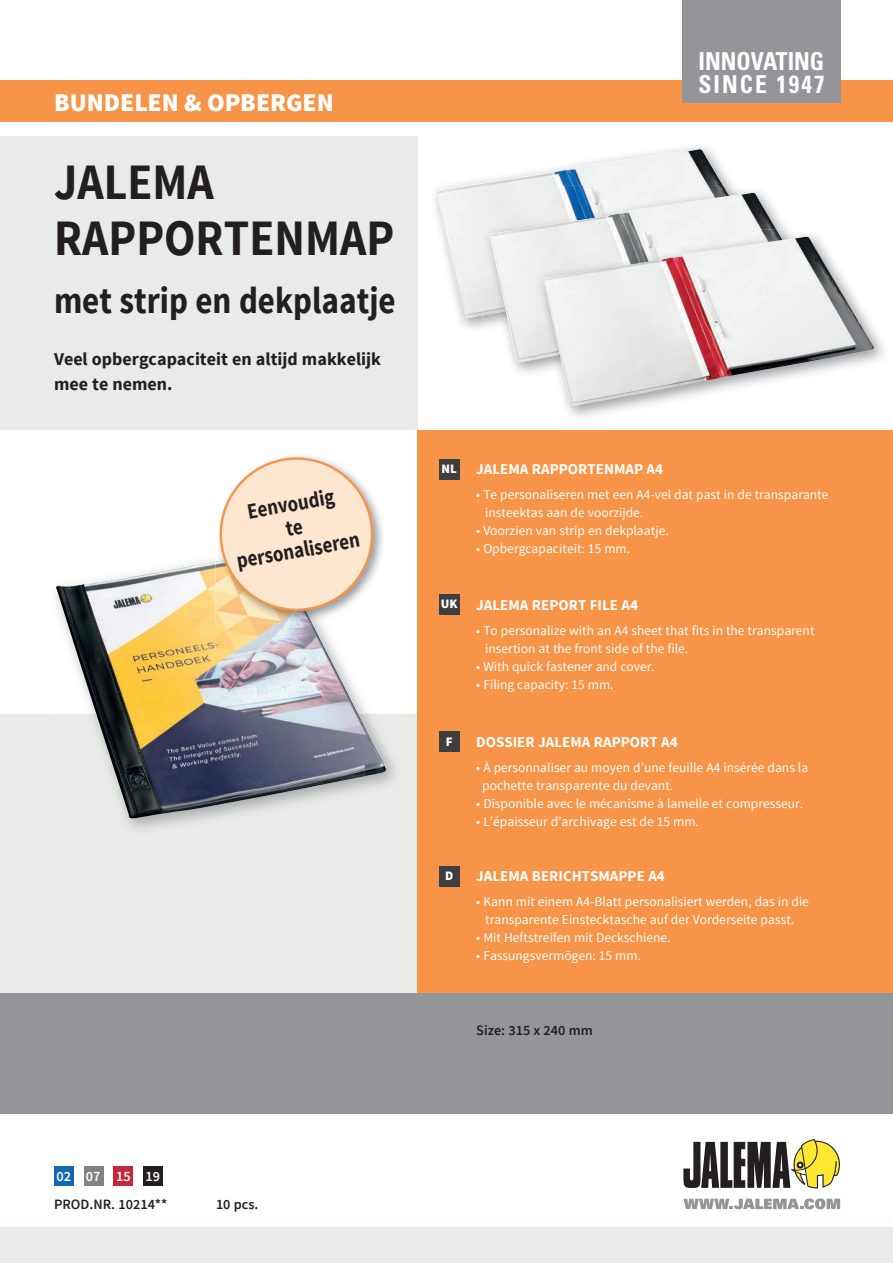
<style>
.page{position:relative;width:893px;height:1263px;background:#fff}
.page>*{position:absolute;margin:0;border:0;box-sizing:border-box;transform-origin:0 0}
.t1{font:700 51px/55.5px "Source Sans Pro";color:#231f20;scale:.9 1}
.t2{font:700 37.5px "Source Sans Pro";color:#231f20;scale:.88 1}
.t3{font:900 25.5px "Source Sans Pro";color:#fff}
.t4{font:700 condensed 24.75px/23px "Univers";color:#fff;scale:.95 1}
.t5{font:700 22.05px/23.5px "Source Sans Pro";color:#231f20;text-align:center;scale:.86 1}
.t6{font:700 18px/25.5px "Source Sans Pro";color:#231f20}
.t7{font:700 15px "Source Sans Pro";color:#fff}
.t8{font:600 14.25px "Source Sans Pro";color:#231f20}
.t9{font:600 14.25px "Source Sans Pro";color:#fff}
.t10{font:13.5px/18px "Source Sans Pro";color:#fff}
.t11{font:900 12.9px "Source Sans Pro";color:#fff}
</style>
<div class="page">
<div style="left:0;top:714px;width:429px;height:289px;background:#e8ebe8"></div>
<div style="left:417px;top:430px;width:476px;height:564px;background:#f79447"></div>
<div style="left:0;top:80px;width:893px;height:42px;background:#f79447"></div>
<div style="left:0;top:1228px;width:893px;height:35px;background:#e8ebe8"></div>
<svg style="left:683px;top:1139px;width:157px;height:50px"></svg>
<svg style="left:684px;top:1198px;width:156px;height:11px"></svg>
<div style="left:682px;top:0;width:158px;height:102px;background:#939598"></div>
<div style="left:0;top:993px;width:893px;height:121px;background:#939598"></div>
<div style="left:0;top:136px;width:417px;height:293px;background:#e8ebe8"></div>
<div style="left:439px;top:459px;width:21px;height:20px;background:#3e3e3f"></div>
<div style="left:439px;top:866px;width:21px;height:20px;background:#3e3e3f"></div>
<div style="left:439px;top:732px;width:21px;height:20px;background:#3e3e3f"></div>
<div style="left:439px;top:594px;width:21px;height:20px;background:#3e3e3f"></div>
<img style="left:126px;top:559px;width:269px;height:270px">
<img style="left:56px;top:561px;width:330px;height:257px">
<img style="left:312px;top:513px;width:73px;height:110px">
<img style="left:216px;top:616px;width:96px;height:7px">
<svg style="left:215px;top:456px;width:163px;height:160px"></svg>
<div style="left:54px;top:1166px;width:20px;height:20px;background:#1069b3"></div>
<div style="left:143px;top:1166px;width:20px;height:20px;background:#231f20"></div>
<div style="left:84px;top:1166px;width:20px;height:20px;background:#808283"></div>
<div style="left:114px;top:1166px;width:19px;height:20px;background:#c4263b"></div>
<img style="left:434px;top:146px;width:299px;height:183px">
<img style="left:437px;top:149px;width:286px;height:169px">
<img style="left:483px;top:186px;width:148px;height:43px">
<img style="left:631px;top:186px;width:98px;height:7px">
<img style="left:483px;top:229px;width:7px;height:86px">
<img style="left:490px;top:193px;width:287px;height:169px">
<img style="left:537px;top:230px;width:265px;height:43px">
<img style="left:537px;top:273px;width:7px;height:43px">
<img style="left:537px;top:316px;width:7px;height:43px">
<img style="left:544px;top:237px;width:330px;height:170px">
<h3 class="t3" style="left:54px;top:85px;width:281px">BUNDELEN &amp; OPBERGEN</h3>
<h1 class="t1" style="left:54px;top:157px;width:379px">JALEMA<br>RAPPORTENMAP</h1>
<h2 class="t2" style="left:54px;top:277px;width:390px">met strip en dekplaatje</h2>
<h3 class="t6" style="left:54px;top:347px;width:329px">Veel opbergcapaciteit en altijd makkelijk mee te nemen.</h3>
<h3 class="t5" style="left:227px;top:504px;width:146px;rotate:-10deg">Eenvoudig<br>te personaliseren</h3>
<h3 class="t4" style="left:698px;top:50px;width:134px">INNOVATING<br>SINCE 1947</h3>
<p class="t11" style="left:442px;top:460px;width:17px">NL</p>
<p class="t7" style="left:476px;top:459px;width:188px">JALEMA RAPPORTENMAP A4</p>
<p class="t10" style="left:485px;top:485px;width:345px;text-indent:-9px">• Te personaliseren met een A4-vel dat past in de transparante insteektas aan de voorzijde.</p>
<p class="t10" style="left:476px;top:521px;width:194px">• Voorzien van strip en dekplaatje.</p>
<p class="t10" style="left:476px;top:539px;width:155px">• Opbergcapaciteit: 15 mm.</p>
<p class="t11" style="left:441px;top:595px;width:18px">UK</p>
<p class="t7" style="left:476px;top:595px;width:163px">JALEMA REPORT FILE A4</p>
<p class="t10" style="left:485px;top:621px;width:331px;text-indent:-9px">• To personalize with an A4 sheet that fits in the transparent insertion at the front side of the file.</p>
<p class="t10" style="left:476px;top:657px;width:180px">• With quick fastener and cover.</p>
<p class="t10" style="left:476px;top:675px;width:139px">• Filing capacity: 15 mm.</p>
<p class="t11" style="left:446px;top:733px;width:8px">F</p>
<p class="t7" style="left:476px;top:732px;width:203px">DOSSIER JALEMA RAPPORT A4</p>
<p class="t10" style="left:482px;top:758px;width:328px;text-indent:-6px">• À personnaliser au moyen d’une feuille A4 insérée dans la pochette transparente du devant.</p>
<p class="t10" style="left:476px;top:794px;width:328px">• Disponible avec le mécanisme à lamelle et compresseur.</p>
<p class="t10" style="left:476px;top:812px;width:224px">• L’épaisseur d’archivage est de 15 mm.</p>
<p class="t11" style="left:445px;top:867px;width:10px">D</p>
<p class="t7" style="left:476px;top:867px;width:190px">JALEMA BERICHTSMAPPE A4</p>
<p class="t10" style="left:476px;top:893px;width:334px;text-align:center">• Kann mit einem A4-Blatt personalisiert werden, das in die transparente Einstecktasche auf der Vorderseite passt.</p>
<p class="t10" style="left:476px;top:929px;width:196px">• Mit Heftstreifen mit Deckschiene.</p>
<p class="t10" style="left:476px;top:947px;width:166px">• Fassungsvermögen: 15 mm.</p>
<p class="t8" style="left:476px;top:1022px;width:118px">Size: 315 x 240 mm</p>
<p class="t9" style="left:57px;top:1167px;width:105px">02 07 15 19</p>
<p class="t8" style="left:54px;top:1195px;width:115px">PROD.NR. 10214**</p>
<p class="t8" style="left:216px;top:1195px;width:44px">10 pcs.</p>
</div>
